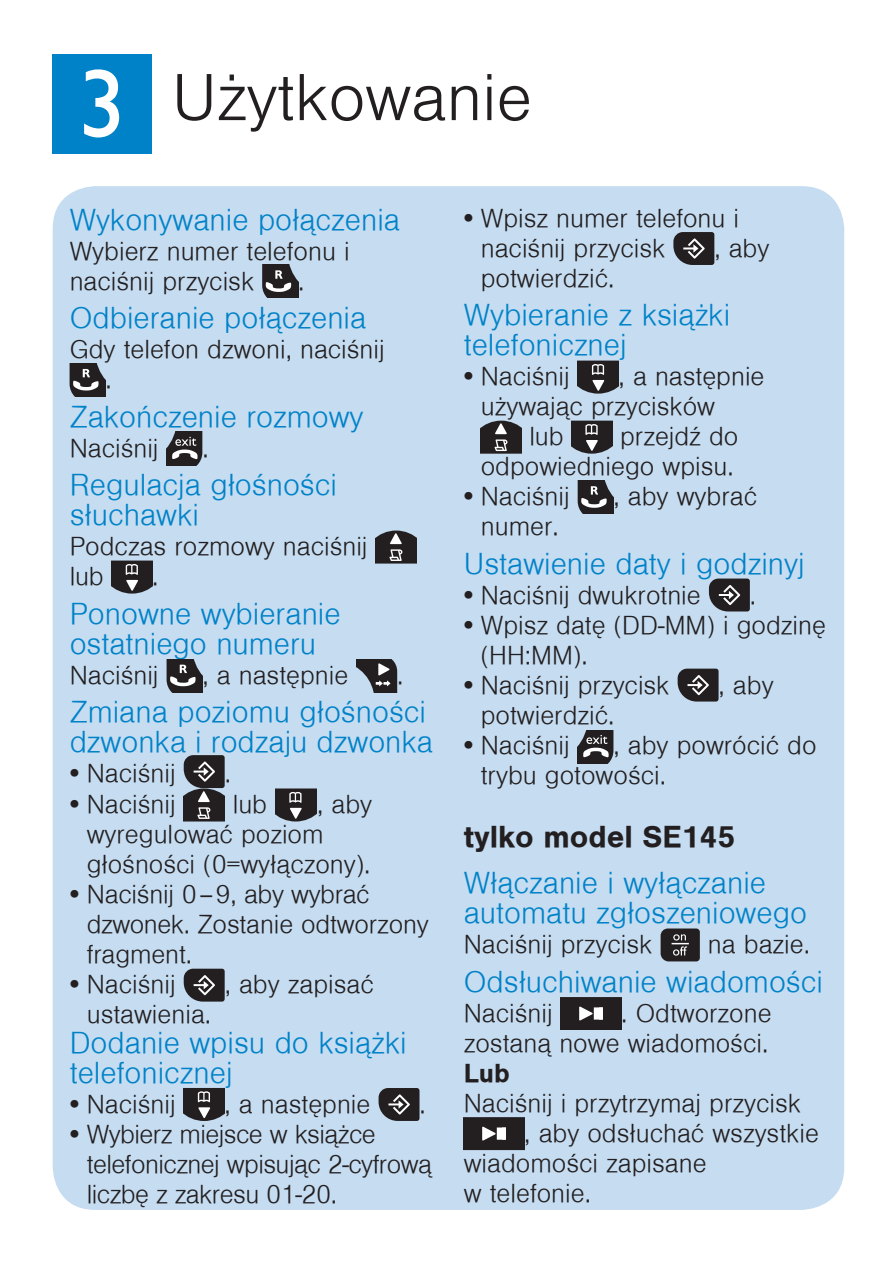
<style>
.page{position:relative;width:892px;height:1272px;background:#fff}
.page>*{position:absolute;margin:0;border:0;box-sizing:border-box;transform-origin:0 0}
.t1{font:69px "East Hlv";color:#231f20}
.t2{font:31.5px/30px "East Hlv";color:#0082c8}
.t3{font:700 31.5px "East Hlv";color:#231f20}
.t4{font:27px/30px "East Hlv";color:#231f20}
.t5{font:27px/30px "East Hlv";letter-spacing:-.02em;color:#231f20}
.t6{font:700 27px "East Hlv";color:#231f20}
.s1{font-family:"Gill Alt One";font-size:97.2px;color:#fff}
.s2{font-family:"Gill Alt One";font-weight:700}
</style>
<div class="page">
<div style="left:53px;top:54px;width:99px;height:99px;background:#0082c8"></div>
<div style="left:53px;top:186px;width:791px;height:1023px;background:#c5dcf1"></div>
<svg style="left:262px;top:265px;width:36px;height:33px"></svg>
<svg style="left:70px;top:363px;width:35px;height:33px"></svg>
<svg style="left:167px;top:432px;width:35px;height:33px"></svg>
<svg style="left:375px;top:530px;width:41px;height:33px"></svg>
<svg style="left:112px;top:560px;width:40px;height:33px"></svg>
<svg style="left:167px;top:659px;width:35px;height:33px"></svg>
<svg style="left:356px;top:659px;width:41px;height:33px"></svg>
<svg style="left:184px;top:755px;width:40px;height:66px;background:#464447"></svg>
<svg style="left:275px;top:788px;width:41px;height:33px"></svg>
<svg style="left:184px;top:968px;width:40px;height:33px"></svg>
<svg style="left:184px;top:1087px;width:40px;height:33px"></svg>
<svg style="left:378px;top:1087px;width:41px;height:33px"></svg>
<svg style="left:673px;top:232px;width:41px;height:33px"></svg>
<svg style="left:577px;top:360px;width:41px;height:33px"></svg>
<svg style="left:480px;top:420px;width:41px;height:33px"></svg>
<svg style="left:571px;top:420px;width:41px;height:33px"></svg>
<svg style="left:577px;top:480px;width:36px;height:33px"></svg>
<svg style="left:708px;top:578px;width:41px;height:33px"></svg>
<svg style="left:677px;top:668px;width:41px;height:33px"></svg>
<svg style="left:577px;top:730px;width:36px;height:33px"></svg>
<svg style="left:660px;top:928px;width:39px;height:33px"></svg>
<svg style="left:560px;top:996px;width:61px;height:33px;background:#363435"></svg>
<div style="left:593px;top:1007px;width:9px;height:12px;background:#fff"></div>
<svg style="left:463px;top:1116px;width:61px;height:33px;background:#373436"></svg>
<div style="left:496px;top:1127px;width:9px;height:12px;background:#fff"></div>
<h1 class="t1" style="left:78px;top:61px;width:455px"><span class="s1">3</span> Użytkowanie</h1>
<p class="t2" style="left:70px;top:204px;width:332px">Wykonywanie połączenia</p>
<p class="t4" style="left:70px;top:236px;width:281px">Wybierz numer telefonu i naciśnij przycisk</p>
<p class="t4" style="left:298px;top:266px;width:8px">.</p>
<p class="t2" style="left:70px;top:303px;width:298px">Odbieranie połączenia</p>
<p class="t4" style="left:105px;top:334px;width:281px;text-indent:-36px">Gdy telefon dzwoni, naciśnij .</p>
<p class="t2" style="left:70px;top:401px;width:295px">Zakończenie rozmowy</p>
<p class="t4" style="left:70px;top:433px;width:90px">Naciśnij</p>
<p class="t4" style="left:202px;top:433px;width:8px">.</p>
<p class="t2" style="left:70px;top:470px;width:269px">Regulacja głośności słuchawki</p>
<p class="t4" style="left:70px;top:531px;width:299px">Podczas rozmowy naciśnij lub</p>
<p class="t4" style="left:152px;top:561px;width:8px">.</p>
<p class="t2" style="left:70px;top:598px;width:272px">Ponowne wybieranie ostatniego numeru</p>
<p class="t4" style="left:70px;top:660px;width:90px">Naciśnij</p>
<p class="t4" style="left:202px;top:660px;width:147px">, a następnie</p>
<p class="t4" style="left:397px;top:660px;width:8px">.</p>
<p class="t2" style="left:70px;top:697px;width:365px">Zmiana poziomu głośności dzwonka i rodzaju dzwonka</p>
<p class="t4" style="left:70px;top:758px;width:107px"><span class="s2">•</span> Naciśnij</p>
<p class="t4" style="left:224px;top:758px;width:8px">.</p>
<p class="t4" style="left:70px;top:788px;width:107px"><span class="s2">•</span> Naciśnij</p>
<p class="t4" style="left:232px;top:788px;width:36px">lub</p>
<p class="t4" style="left:87px;top:788px;width:287px;text-indent:230px">, aby wyregulować poziom głośności (0=wyłączony).</p>
<p class="t4" style="left:87px;top:878px;width:343px;text-indent:-17px"><span class="s2">•</span> Naciśnij 0–9, aby wybrać dzwonek. Zostanie odtworzony fragment.</p>
<p class="t4" style="left:70px;top:968px;width:107px"><span class="s2">•</span> Naciśnij</p>
<p class="t4" style="left:224px;top:968px;width:150px">, aby zapisać</p>
<p class="t4" style="left:87px;top:998px;width:126px">ustawienia.</p>
<p class="t2" style="left:70px;top:1027px;width:338px">Dodanie wpisu do książki telefonicznej</p>
<p class="t4" style="left:70px;top:1088px;width:107px"><span class="s2">•</span> Naciśnij</p>
<p class="t4" style="left:224px;top:1088px;width:147px">, a następnie</p>
<p class="t4" style="left:419px;top:1088px;width:8px">.</p>
<p class="t5" style="left:87px;top:1118px;width:346px;text-indent:-17px"><span class="s2">•</span> Wybierz miejsce w książce telefonicznej wpisując 2-cyfrową liczbę z zakresu 01-20.</p>
<p class="t4" style="left:480px;top:203px;width:260px;text-indent:-17px"><span class="s2">•</span> Wpisz numer telefonu i naciśnij przycisk</p>
<p class="t4" style="left:714px;top:233px;width:57px">, aby</p>
<p class="t4" style="left:480px;top:263px;width:135px">potwierdzić.</p>
<p class="t2" style="left:463px;top:300px;width:268px">Wybieranie z książki telefonicznej</p>
<p class="t4" style="left:463px;top:362px;width:107px"><span class="s2">•</span> Naciśnij</p>
<p class="t4" style="left:618px;top:362px;width:147px">, a następnie</p>
<p class="t4" style="left:480px;top:392px;width:236px">używając przycisków</p>
<p class="t4" style="left:529px;top:422px;width:36px">lub</p>
<p class="t4" style="left:480px;top:422px;width:259px;text-align:right">przejdź do odpowiedniego wpisu.</p>
<p class="t4" style="left:463px;top:482px;width:107px"><span class="s2">•</span> Naciśnij</p>
<p class="t4" style="left:613px;top:482px;width:145px">, aby wybrać</p>
<p class="t4" style="left:480px;top:512px;width:79px">numer.</p>
<p class="t2" style="left:463px;top:549px;width:342px">Ustawienie daty i godzinyj</p>
<p class="t4" style="left:463px;top:580px;width:238px"><span class="s2">•</span> Naciśnij dwukrotnie</p>
<p class="t4" style="left:749px;top:580px;width:8px">.</p>
<p class="t4" style="left:480px;top:610px;width:346px;text-indent:-17px"><span class="s2">•</span> Wpisz datę (DD-MM) i godzinę (HH:MM).</p>
<p class="t4" style="left:463px;top:670px;width:207px"><span class="s2">•</span> Naciśnij przycisk</p>
<p class="t4" style="left:718px;top:670px;width:57px">, aby</p>
<p class="t4" style="left:480px;top:700px;width:135px">potwierdzić.</p>
<p class="t4" style="left:463px;top:730px;width:107px"><span class="s2">•</span> Naciśnij</p>
<p class="t4" style="left:480px;top:730px;width:337px;text-indent:133px">, aby powrócić do trybu gotowości.</p>
<p class="t3" style="left:463px;top:818px;width:272px">tylko model SE145</p>
<p class="t2" style="left:463px;top:868px;width:344px">Włączanie i wyłączanie automatu zgłoszeniowego</p>
<p class="t4" style="left:463px;top:929px;width:190px">Naciśnij przycisk</p>
<p class="t4" style="left:707px;top:929px;width:104px">na bazie.</p>
<p class="t2" style="left:463px;top:966px;width:360px">Odsłuchiwanie wiadomości</p>
<p class="t4" style="left:463px;top:998px;width:90px">Naciśnij</p>
<p class="t4" style="left:463px;top:998px;width:309px;text-align:right">. Odtworzone<br>zostaną nowe wiadomości.</p>
<p class="t6" style="left:463px;top:1057px;width:48px">Lub</p>
<p class="t4" style="left:463px;top:1088px;width:338px">Naciśnij i przytrzymaj przycisk</p>
<p class="t4" style="left:524px;top:1118px;width:296px">, aby odsłuchać wszystkie</p>
<p class="t4" style="left:463px;top:1148px;width:244px">wiadomości zapisane</p>
<p class="t4" style="left:463px;top:1178px;width:129px">w telefonie.</p>
</div>
